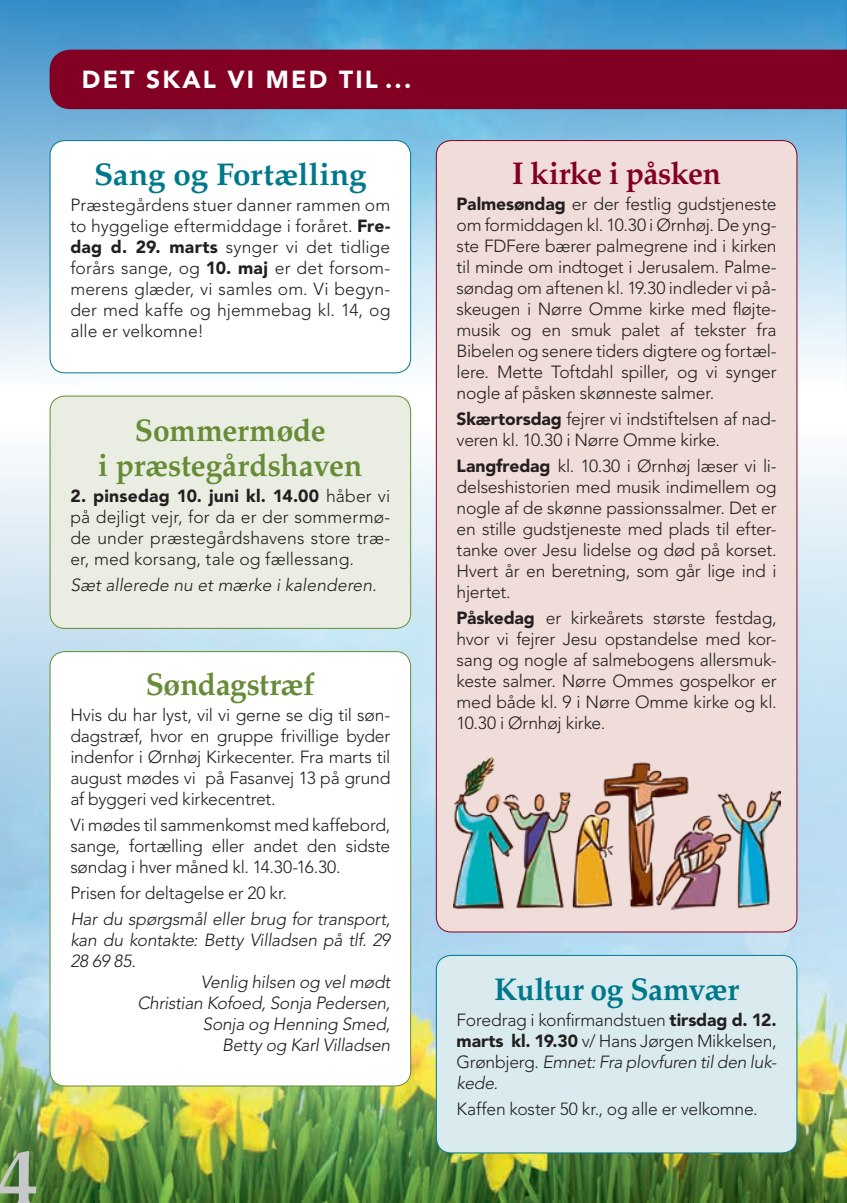
<style>
.page{position:relative;width:847px;height:1203px;background:#fff}
.page>*{position:absolute;margin:0;border:0;box-sizing:border-box;transform-origin:0 0}
.t1{font:700 84px "Palatino LT Std";color:#c7c8ca}
.t2{font:700 31.5px/35px "Palatino LT Std";letter-spacing:-.005em;color:#668c37;text-align:center;scale:.95 1}
.t3{font:700 31.5px "Palatino LT Std";letter-spacing:-.005em;color:#00788b}
.t4{font:700 31.5px "Palatino LT Std";letter-spacing:-.005em;color:#00788b;scale:.95 1}
.t5{font:700 31.5px "Palatino LT Std";letter-spacing:-.025em;color:#820123;scale:.95 1}
.t6{font:900 24.5px "Avenir LT Std";letter-spacing:.09em;color:#fff}
.t7{font:300 17.5px/21px "Avenir LT Std";letter-spacing:-.01em;color:#231f20;text-align:justify}
.t8{font:italic 300 17.5px "Avenir LT Std";letter-spacing:-.015em;color:#231f20}
.t9{font:italic 300 17.5px "Avenir LT Std";letter-spacing:.005em;color:#231f20}
.s1{font-weight:900}
.s2{font-style:italic}
</style>
<div class="page">
<img style="left:0;top:424px;width:846px;height:779px">
<img style="left:0;top:0;width:847px;height:391px">
<div style="left:50px;top:50px;width:797px;height:59px;background:#820123"></div>
<div style="left:436px;top:141px;width:361px;height:791px;background:#f0dcd9;border-radius:15px"></div>
<div style="left:436px;top:955px;width:361px;height:198px;background:#daebef;border-radius:15px"></div>
<div style="left:436px;top:955px;width:361px;height:198px;border:1px solid #00788b;border-radius:15px"></div>
<div style="left:50px;top:396px;width:361px;height:232px;background:#eaeee2;border-radius:15px"></div>
<div style="left:50px;top:396px;width:361px;height:233px;border:1px solid #668c37;border-radius:15px"></div>
<div style="left:50px;top:652px;width:361px;height:434px;background:#fff;border-radius:15px"></div>
<div style="left:50px;top:141px;width:361px;height:232px;background:#fff;border-radius:15px"></div>
<div style="left:50px;top:140px;width:361px;height:233px;border:1px solid #00788b;border-radius:15px"></div>
<img style="left:453px;top:757px;width:327px;height:153px">
<h3 class="t6" style="left:82px;top:65px;width:331px">DET SKAL VI MED TIL ...</h3>
<h2 class="t3" style="left:94px;top:156px;width:274px">Sang og Fortælling</h2>
<p class="t7" style="left:70px;top:195px;width:321px">Præstegårdens stuer danner rammen om to hyggelige eftermiddage i foråret. <span class="s1">Fre&shy;dag d. 29. marts</span> synger vi det tidlige forårs sange, og <span class="s1">10. maj</span> er det forsom&shy;merens glæder, vi samles om. Vi begyn&shy;der med kaffe og hjemmebag kl. 14, og alle er velkomne!</p>
<h2 class="t2" style="left:98px;top:413px;width:279px">Sommermøde<br>i præstegårdshaven</h2>
<p class="t7" style="left:70px;top:485px;width:321px"><span class="s1">2. pinsedag 10. juni kl. 14.00</span> håber vi på dejligt vejr, for da er der sommermø&shy;de under præstegårdshavens store træ&shy;er, med korsang, tale og fællessang.</p>
<p class="t9" style="left:70px;top:575px;width:308px">Sæt allerede nu et mærke i kalenderen.</p>
<h2 class="t2" style="left:146px;top:667px;width:179px">Søndagstræf</h2>
<p class="t7" style="left:70px;top:704px;width:322px">Hvis du har lyst, vil vi gerne se dig til søn&shy;dagstræf, hvor en gruppe frivillige byder indenfor i Ørnhøj Kirkecenter. Fra marts til august mødes vi på Fasanvej 13 på grund af byggeri ved kirkecentret.</p>
<p class="t7" style="left:70px;top:814px;width:321px">Vi mødes til sammenkomst med kaffebord, sange, fortælling eller andet den sidste søndag i hver måned kl. 14.30-16.30.</p>
<p class="t7" style="left:70px;top:882px;width:218px">Prisen for deltagelse er 20 kr.</p>
<p class="t8" style="left:70px;top:908px;width:321px">Har du spørgsmål eller brug for transport,</p>
<p class="t8" style="left:70px;top:929px;width:321px">kan du kontakte: Betty Villadsen på tlf. 29</p>
<p class="t8" style="left:70px;top:950px;width:67px">28 69 85.</p>
<p class="t8" style="left:201px;top:971px;width:191px">Venlig hilsen og vel mødt</p>
<p class="t8" style="left:137px;top:992px;width:254px">Christian Kofoed, Sonja Pedersen,</p>
<p class="t8" style="left:203px;top:1013px;width:189px">Sonja og Henning Smed,</p>
<p class="t8" style="left:222px;top:1034px;width:170px">Betty og Karl Villadsen</p>
<h1 class="t1" style="left:-3px;top:1130px;width:43px">4</h1>
<h2 class="t5" style="left:512px;top:155px;width:221px">I kirke i påsken</h2>
<p class="t7" style="left:457px;top:193px;width:321px"><span class="s1">Palmesøndag</span> er der festlig gudstjeneste om formiddagen kl. 10.30 i Ørnhøj. De yng&shy;ste FDFere bærer palmegrene ind i kirken til minde om indtoget i Jerusalem. Palme&shy;søndag om aftenen kl. 19.30 indleder vi på&shy;skeugen i Nørre Omme kirke med fløjte&shy;musik og en smuk palet af tekster fra Bibelen og senere tiders digtere og fortæl&shy;lere. Mette Toftdahl spiller, og vi synger nogle af påsken skønneste salmer.</p>
<p class="t7" style="left:457px;top:408px;width:321px"><span class="s1">Skærtorsdag</span> fejrer vi indstiftelsen af nad&shy;veren kl. 10.30 i Nørre Omme kirke.</p>
<p class="t7" style="left:456px;top:455px;width:321px"><span class="s1">Langfredag</span> kl. 10.30 i Ørnhøj læser vi li&shy;delseshistorien med musik indimellem og nogle af de skønne passionssalmer. Det er en stille gudstjeneste med plads til efter&shy;tanke over Jesu lidelse og død på korset.<br>Hvert år en beretning, som går lige ind i hjertet.</p>
<p class="t7" style="left:456px;top:607px;width:321px"><span class="s1">Påskedag</span> er kirkeårets største festdag, hvor vi fejrer Jesu opstandelse med kor&shy;sang og nogle af salmebogens allersmuk&shy;keste salmer. Nørre Ommes gospelkor er med både kl. 9 i Nørre Omme kirke og kl.<br>10.30 i Ørnhøj kirke.</p>
<h2 class="t4" style="left:494px;top:971px;width:259px">Kultur og Samvær</h2>
<p class="t7" style="left:457px;top:1010px;width:321px">Foredrag i konfirmandstuen <span class="s1">tirsdag d. 12. marts kl. 19.30</span> v/ Hans Jørgen Mikkelsen, Grønbjerg. <span class="s2">Emnet: Fra plovfuren til den luk&shy;kede.</span></p>
<p class="t7" style="left:457px;top:1099px;width:303px">Kaffen koster 50 kr., og alle er velkomne.</p>
</div>
